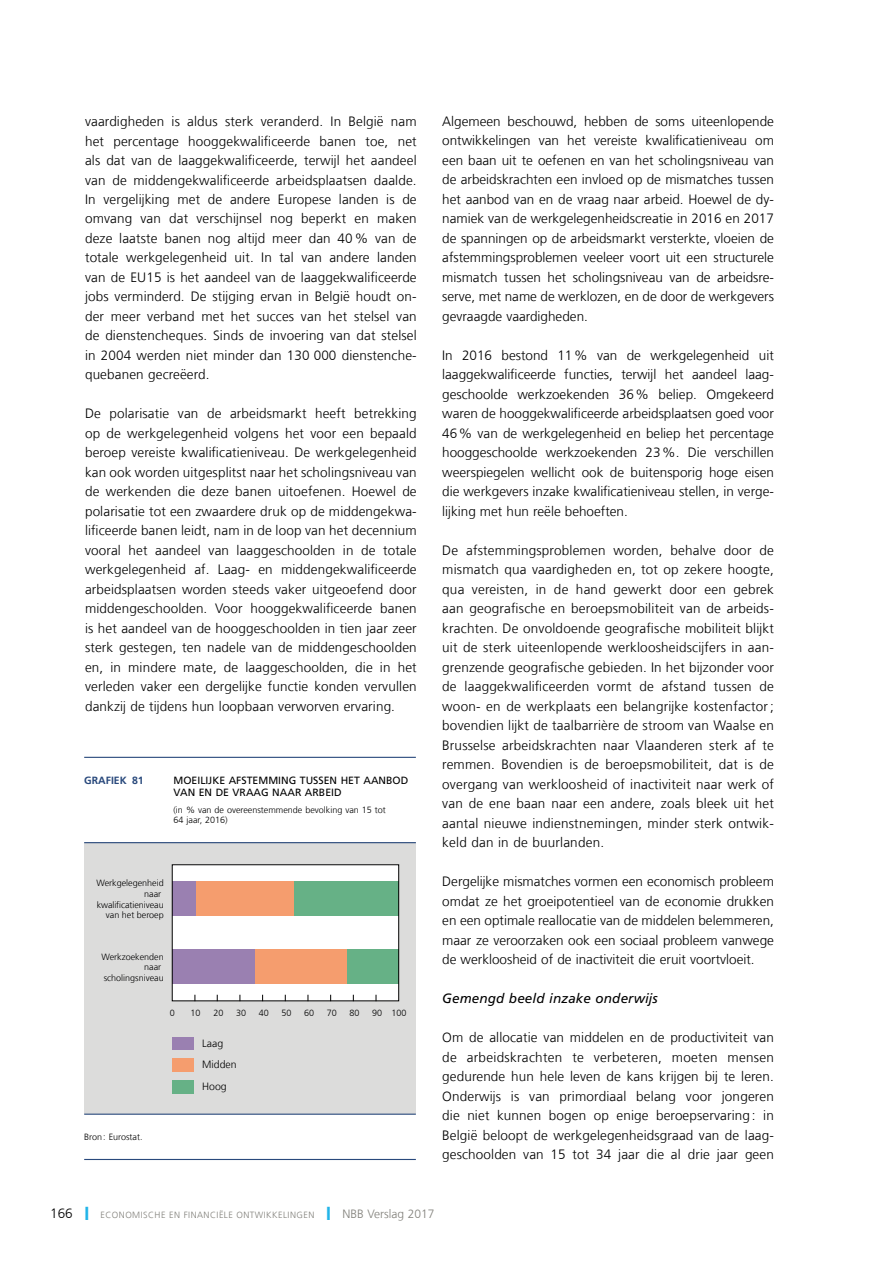
<style>
.page{position:relative;width:893px;height:1263px;background:#fff}
.page>*{position:absolute;margin:0;border:0;box-sizing:border-box;transform-origin:0 0}
.t1{font:300 13.5px/19.5px "Frutiger LT Com";letter-spacing:.01em;color:#000;text-align:justify}
.t2{font:italic 13.5px "Frutiger LT Com";letter-spacing:.01em;color:#000}
.t3{font:300 12px "Frutiger LT Com";color:#81807a}
.t4{font:10.5px/12px "Frutiger LT Com";color:#000}
.t5{font:300 10.5px/21.5px "Frutiger LT Com";color:#000}
.t6{font:700 10.5px "Frutiger LT Com";color:#29497c}
.t7{font:300 9px/10.5px "Frutiger LT Com";color:#000;text-align:right}
.t8{font:300 9px "Frutiger LT Com";color:#81807a}
.s1{font-size:13.5px;color:#000}
.s2{color:#22b4e8}
</style>
<div class="page">
<div style="left:84px;top:843px;width:332px;height:271px;background:#dcdcdb"></div>
<hr style="left:84px;top:757px;width:332px;height:1px;background:#29497c">
<hr style="left:84px;top:1159px;width:332px;height:1px;background:#29497c">
<hr style="left:84px;top:842px;width:332px;height:1px;background:#29497c">
<hr style="left:84px;top:1113px;width:332px;height:2px;background:#29497c">
<div style="left:172px;top:865px;width:227px;height:136px;background:#fff"></div>
<div style="left:172px;top:950px;width:83px;height:34px;background:#9a80b1"></div>
<div style="left:255px;top:950px;width:93px;height:34px;background:#f59d6e"></div>
<div style="left:348px;top:950px;width:51px;height:34px;background:#66b186"></div>
<div style="left:172px;top:882px;width:24px;height:34px;background:#9a80b1"></div>
<div style="left:196px;top:882px;width:98px;height:34px;background:#f59d6e"></div>
<div style="left:294px;top:882px;width:105px;height:34px;background:#66b186"></div>
<div style="left:172px;top:1037px;width:22px;height:13px;background:#9a80b1"></div>
<div style="left:172px;top:1058px;width:22px;height:13px;background:#f59d6e"></div>
<div style="left:172px;top:1080px;width:22px;height:13px;background:#66b186"></div>
<div style="left:172px;top:864px;width:227px;height:137px;border:1px solid #000"></div>
<p class="t1" style="left:85px;top:111px;width:333px">vaardigheden is aldus sterk veranderd. In België nam het percentage hooggekwalificeerde banen toe, net als dat van de laaggekwalificeerde, terwijl het aandeel van de middengekwalificeerde arbeidsplaatsen daalde.<br>In vergelijking met de andere Europese landen is de omvang van dat verschijnsel nog beperkt en maken deze laatste banen nog altijd meer dan 40% van de totale werkgelegenheid uit. In tal van andere landen van de EU15 is het aandeel van de laaggekwalificeerde jobs verminderd. De stijging ervan in België houdt on&shy;der meer verband met het succes van het stelsel van de dienstencheques. Sinds de invoering van dat stelsel in 2004 werden niet minder dan 130 000 dienstenche&shy;quebanen gecreëerd.</p>
<p class="t1" style="left:85px;top:404px;width:333px">De polarisatie van de arbeidsmarkt heeft betrekking op de werkgelegenheid volgens het voor een bepaald beroep vereiste kwalificatieniveau. De werkgelegenheid kan ook worden uitgesplitst naar het scholingsniveau van de werkenden die deze banen uitoefenen. Hoewel de polarisatie tot een zwaardere druk op de middengekwa&shy;lificeerde banen leidt, nam in de loop van het decennium vooral het aandeel van laaggeschoolden in de totale werkgelegenheid af. Laag- en middengekwalificeerde arbeidsplaatsen worden steeds vaker uitgeoefend door middengeschoolden. Voor hooggekwalificeerde banen is het aandeel van de hooggeschoolden in tien jaar zeer sterk gestegen, ten nadele van de middengeschoolden en, in mindere mate, de laaggeschoolden, die in het verleden vaker een dergelijke functie konden vervullen dankzij de tijdens hun loopbaan verworven ervaring.</p>
<p class="t6" style="left:84px;top:774px;width:20px">GRAFIEK</p>
<p class="t6" style="left:132px;top:774px;width:13px">81</p>
<p class="t4" style="left:173px;top:774px;width:236px">MOEILIJKE AFSTEMMING TUSSEN HET AANBOD<br>VAN EN DE VRAAG NAAR ARBEID</p>
<p class="t7" style="left:173px;top:804px;width:214px;text-align:left">(in % van de overeenstemmende bevolking van 15 tot<br>64 jaar, 2016)</p>
<p class="t7" style="left:96px;top:878px;width:69px">Werkgelegenheid naar kwalificatieniveau van het beroep</p>
<p class="t7" style="left:101px;top:951px;width:64px">Werkzoekenden naar scholingsniveau</p>
<p class="t7" style="left:170px;top:1008px;width:7px">0</p>
<p class="t7" style="left:191px;top:1008px;width:12px">10</p>
<p class="t7" style="left:213px;top:1008px;width:12px">20</p>
<p class="t7" style="left:236px;top:1008px;width:12px">30</p>
<p class="t7" style="left:259px;top:1008px;width:12px">40</p>
<p class="t7" style="left:281px;top:1008px;width:12px">50</p>
<p class="t7" style="left:304px;top:1008px;width:12px">60</p>
<p class="t7" style="left:327px;top:1008px;width:12px">70</p>
<p class="t7" style="left:349px;top:1008px;width:12px">80</p>
<p class="t7" style="left:372px;top:1008px;width:36px">90 100</p>
<p class="t7" style="left:84px;top:1131px;width:60px">Bron: Eurostat.</p>
<p class="t5" style="left:202px;top:1032px;width:36px">Laag<br>Midden<br>Hoog</p>
<p class="t1" style="left:442px;top:111px;width:333px">Algemeen beschouwd, hebben de soms uiteenlopende ontwikkelingen van het vereiste kwalificatieniveau om een baan uit te oefenen en van het scholingsniveau van de arbeidskrachten een invloed op de mismatches tussen het aanbod van en de vraag naar arbeid. Hoewel de dy&shy;namiek van de werkgelegenheidscreatie in 2016 en 2017 de spanningen op de arbeidsmarkt versterkte, vloeien de afstemmingsproblemen veeleer voort uit een structurele mismatch tussen het scholingsniveau van de arbeidsre&shy;serve, met name de werklozen, en de door de werkgevers gevraagde vaardigheden.</p>
<p class="t1" style="left:442px;top:345px;width:333px">In 2016 bestond 11% van de werkgelegenheid uit laaggekwalificeerde functies, terwijl het aandeel laag&shy;geschoolde werkzoekenden 36% beliep. Omgekeerd waren de hooggekwalificeerde arbeidsplaatsen goed voor 46% van de werkgelegenheid en beliep het percentage hooggeschoolde werkzoekenden 23%. Die verschillen weerspiegelen wellicht ook de buitensporig hoge eisen die werkgevers inzake kwalificatieniveau stellen, in verge&shy;lijking met hun reële behoeften.</p>
<p class="t1" style="left:442px;top:540px;width:333px">De afstemmingsproblemen worden, behalve door de mismatch qua vaardigheden en, tot op zekere hoogte, qua vereisten, in de hand gewerkt door een gebrek aan geografische en beroepsmobiliteit van de arbeids&shy;krachten. De onvoldoende geografische mobiliteit blijkt uit de sterk uiteenlopende werkloosheidscijfers in aan&shy;grenzende geografische gebieden. In het bijzonder voor de laaggekwalificeerden vormt de afstand tussen de woon- en de werkplaats een belangrijke kostenfactor; bovendien lijkt de taalbarrière de stroom van Waalse en Brusselse arbeidskrachten naar Vlaanderen sterk af te remmen. Bovendien is de beroepsmobiliteit, dat is de overgang van werkloosheid of inactiviteit naar werk of van de ene baan naar een andere, zoals bleek uit het aantal nieuwe indienstnemingen, minder sterk ontwik&shy;keld dan in de buurlanden.</p>
<p class="t1" style="left:442px;top:872px;width:333px">Dergelijke mismatches vormen een economisch probleem omdat ze het groeipotentieel van de economie drukken en een optimale reallocatie van de middelen belemmeren, maar ze veroorzaken ook een sociaal probleem vanwege de werkloosheid of de inactiviteit die eruit voortvloeit.</p>
<p class="t2" style="left:442px;top:990px;width:217px">Gemengd beeld inzake onderwijs</p>
<p class="t1" style="left:442px;top:1028px;width:333px">Om de allocatie van middelen en de productiviteit van de arbeidskrachten te verbeteren, moeten mensen gedurende hun hele leven de kans krijgen bij te leren.<br>Onderwijs is van primordiaal belang voor jongeren die niet kunnen bogen op enige beroepservaring : in België beloopt de werkgelegenheidsgraad van de laag&shy;geschoolden van 15 tot 34 jaar die al drie jaar geen</p>
<p class="t8" style="left:50px;top:1209px;width:63px"><span class="s1">166</span> <span class="s2">❙</span> Economische</p>
<p class="t8" style="left:169px;top:1209px;width:21px">en financi</p>
<p class="t8" style="left:219px;top:1209px;width:25px">ële ontwikkelingen</p>
<p class="t3" style="left:327px;top:1206px;width:109px"><span class="s2">❙</span> NBB Verslag 2017</p>
</div>
